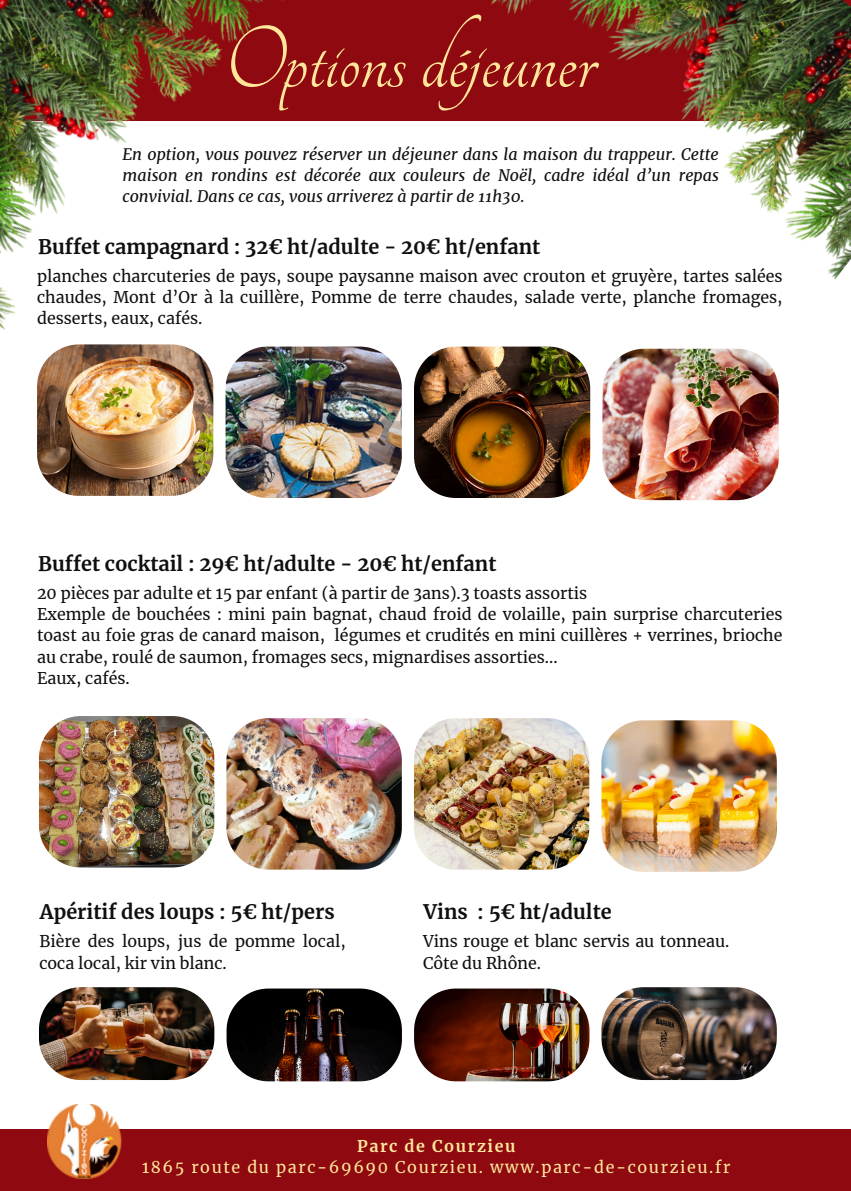
<style>
.page{position:relative;width:851px;height:1191px;background:#fff}
.page>*{position:absolute;margin:0;border:0;box-sizing:border-box;transform-origin:0 0}
.t1{font:95.8px "Tangerine";color:#ffe69b}
.t2{font:700 19.8px "Merriweather";color:#0f0f0e}
.t3{font:16px/21.2px "Merriweather";color:#0f0f0e;text-align:justify}
.t4{font:italic 16px/21.2px "Merriweather";color:#0f0f0e;text-align:justify}
.t5{font:16px "Merriweather";letter-spacing:.1em;color:#ffe69b}
.t6{font:700 16px "Merriweather";letter-spacing:.1em;color:#ffe69b}
</style>
<div class="page">
<div style="left:0;top:1130px;width:850px;height:61px;background:#8f0a10"></div>
<img style="left:48px;top:1105px;width:75px;height:73px">
<div style="left:0;top:0;width:850px;height:121px;background:#8f0a10"></div>
<img style="left:0;top:0;width:308px;height:355px">
<img style="left:491px;top:0;width:359px;height:280px">
<img style="left:37px;top:344px;width:176px;height:152px;border-radius:42px">
<img style="left:225px;top:347px;width:177px;height:151px;border-radius:42px">
<img style="left:414px;top:347px;width:176px;height:151px;border-radius:42px">
<img style="left:602px;top:349px;width:176px;height:151px;border-radius:42px">
<img style="left:39px;top:716px;width:175px;height:151px;border-radius:42px">
<img style="left:226px;top:718px;width:175px;height:152px;border-radius:42px">
<img style="left:414px;top:718px;width:175px;height:152px;border-radius:42px">
<img style="left:601px;top:720px;width:175px;height:152px;border-radius:42px">
<img style="left:39px;top:987px;width:175px;height:93px;border-radius:42px">
<img style="left:226px;top:989px;width:176px;height:92px;border-radius:42px">
<img style="left:414px;top:989px;width:175px;height:92px;border-radius:42px">
<img style="left:601px;top:987px;width:175px;height:93px;border-radius:42px">
<p class="t1" style="left:224px;top:15px;width:372px">Options déjeuner</p>
<p class="t4" style="left:122px;top:144px;width:598px">En option, vous pouvez réserver un déjeuner dans la maison du trappeur. Cette maison en rondins est décorée aux couleurs de Noël, cadre idéal d’un repas convivial. Dans ce cas, vous arriverez à partir de 11h30.</p>
<h2 class="t2" style="left:38px;top:235px;width:503px">Buffet campagnard : 32€ ht/adulte - 20€ ht/enfant</h2>
<p class="t3" style="left:37px;top:265px;width:746px">planches charcuteries de pays, soupe paysanne maison avec crouton et gruyère, tartes salées chaudes, Mont d’Or à la cuillère, Pomme de terre chaudes, salade verte, planche fromages, desserts, eaux, cafés.</p>
<p class="t2" style="left:38px;top:552px;width:459px">Buffet cocktail : 29€ ht/adulte - 20€ ht/enfant</p>
<p class="t3" style="left:37px;top:583px;width:551px">20 pièces par adulte et 15 par enfant (à partir de 3ans).3 toasts assortis</p>
<p class="t3" style="left:37px;top:604px;width:746px">Exemple de bouchées : mini pain bagnat, chaud froid de volaille, pain surprise charcuteries toast au foie gras de canard maison, légumes et crudités en mini cuillères + verrines, brioche au crabe, roulé de saumon, fromages secs, mignardises assorties...</p>
<p class="t3" style="left:37px;top:668px;width:94px">Eaux, cafés.</p>
<p class="t2" style="left:40px;top:900px;width:296px">Apéritif des loups : 5€ ht/pers</p>
<p class="t3" style="left:39px;top:931px;width:308px">Bière des loups, jus de pomme local, coca local, kir vin blanc.</p>
<h2 class="t2" style="left:423px;top:900px;width:190px">Vins : 5€ ht/adulte</h2>
<p class="t3" style="left:423px;top:931px;width:308px">Vins rouge et blanc servis au tonneau.<br>Côte du Rhône.</p>
<p class="t6" style="left:357px;top:1136px;width:160px">Parc de Courzieu</p>
<h1 class="t5" style="left:142px;top:1157px;width:590px">1865 route du parc-69690 Courzieu. www.parc-de-courzieu.fr</h1>
</div>
